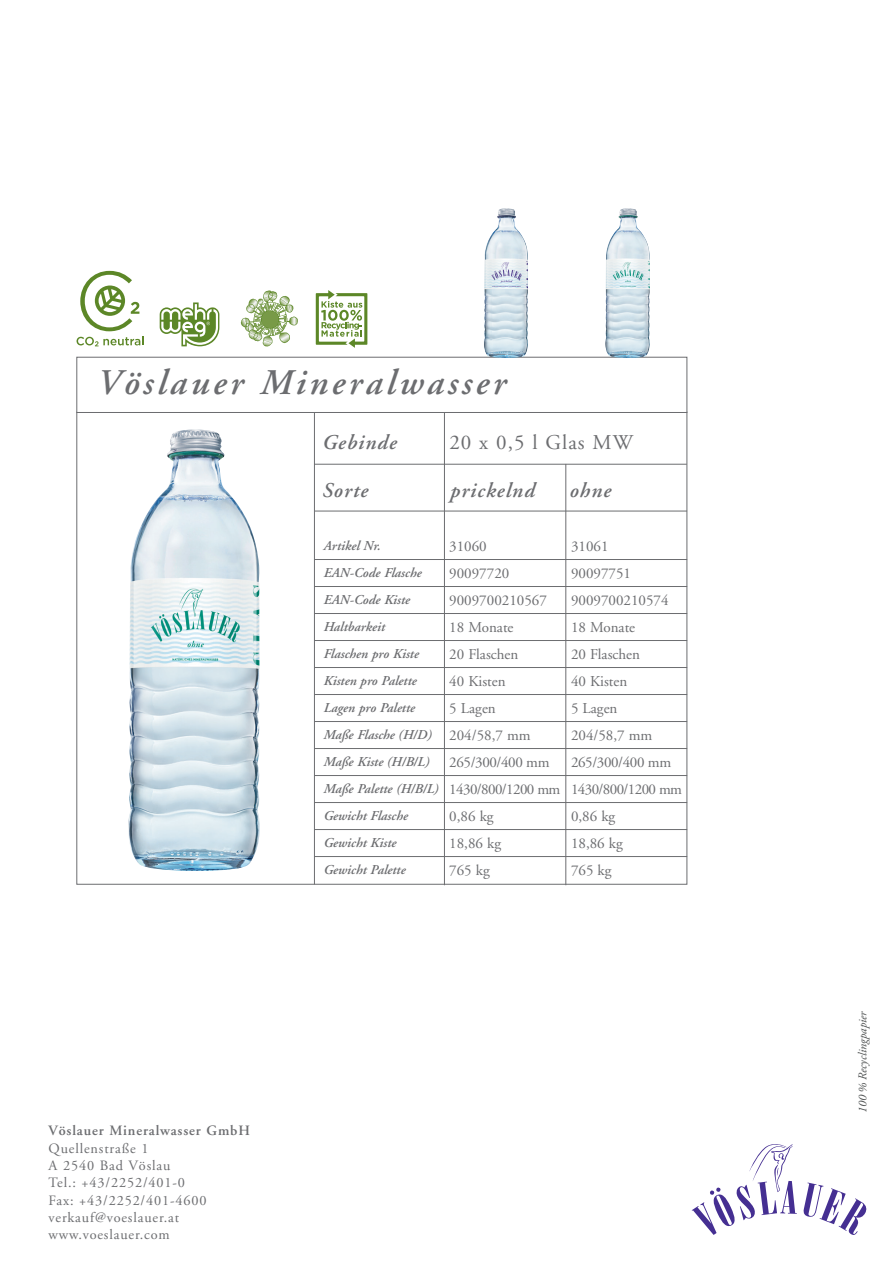
<style>
.page{position:relative;width:893px;height:1263px;background:#fff}
.page>*{position:absolute;margin:0;border:0;box-sizing:border-box;transform-origin:0 0}
.t1{font:italic 600 36px "Adobe Garamond";letter-spacing:.1em;color:#6c6d70}
.t2{font:italic 600 21px "Adobe Garamond";letter-spacing:.05em;color:#6c6d70}
.t3{font:21px "Adobe Garamond";letter-spacing:.05em;color:#6c6d70}
.t4{font:15px/27px "Adobe Garamond";color:#6c6d70}
.t5{font:14.25px/17.2px "Adobe Garamond";letter-spacing:.06em;color:#6c6d70}
.t6{font:600 14.25px "Adobe Garamond";letter-spacing:.06em;color:#6c6d70}
.t7{font:italic 600 13.5px/27px "Adobe Garamond";color:#6c6d70}
.t8{font:italic 12px "Adobe Garamond Pro";color:#4e5151}
</style>
<div class="page">
<hr style="left:314px;top:464px;width:373px;height:1px;background:#6c6d70">
<hr style="left:314px;top:511px;width:373px;height:1px;background:#6c6d70">
<hr style="left:314px;top:559px;width:373px;height:1px;background:#6c6d70">
<hr style="left:314px;top:586px;width:373px;height:1px;background:#6c6d70">
<hr style="left:314px;top:613px;width:373px;height:1px;background:#6c6d70">
<hr style="left:314px;top:640px;width:373px;height:1px;background:#6c6d70">
<hr style="left:314px;top:667px;width:373px;height:1px;background:#6c6d70">
<hr style="left:314px;top:694px;width:373px;height:1px;background:#6c6d70">
<hr style="left:314px;top:721px;width:373px;height:1px;background:#6c6d70">
<hr style="left:314px;top:748px;width:373px;height:1px;background:#6c6d70">
<hr style="left:314px;top:775px;width:373px;height:1px;background:#6c6d70">
<hr style="left:314px;top:802px;width:373px;height:1px;background:#6c6d70">
<hr style="left:314px;top:829px;width:373px;height:1px;background:#6c6d70">
<hr style="left:314px;top:856px;width:373px;height:1px;background:#6c6d70">
<hr style="left:314px;top:405px;width:1px;height:479px;background:#6c6d70">
<hr style="left:444px;top:405px;width:1px;height:480px;background:#6c6d70">
<hr style="left:566px;top:464px;width:1px;height:421px;background:#6c6d70">
<div style="left:77px;top:357px;width:610px;height:56px;background:#fff;border:1px solid #6c6d70"></div>
<svg style="left:692px;top:1144px;width:174px;height:91px"></svg>
<img style="left:605px;top:208px;width:45px;height:150px">
<img style="left:128px;top:429px;width:132px;height:442px">
<img style="left:483px;top:208px;width:46px;height:150px">
<svg style="left:77px;top:271px;width:67px;height:75px"></svg>
<svg style="left:160px;top:302px;width:59px;height:44px"></svg>
<svg style="left:241px;top:290px;width:57px;height:56px"></svg>
<svg style="left:316px;top:290px;width:51px;height:58px"></svg>
<h1 class="t1" style="left:96px;top:363px;width:410px">Vöslauer Mineralwasser</h1>
<h2 class="t2" style="left:322px;top:431px;width:76px">Gebinde</h2>
<h2 class="t2" style="left:322px;top:479px;width:47px">Sorte</h2>
<h2 class="t3" style="left:449px;top:431px;width:185px">20 x 0,5 l Glas MW</h2>
<h2 class="t2" style="left:449px;top:479px;width:86px">prickelnd</h2>
<h2 class="t2" style="left:569px;top:479px;width:43px">ohne</h2>
<p class="t7" style="left:323px;top:532px;width:116px">Artikel Nr.<br>EAN-Code Flasche<br>EAN-Code Kiste<br>Haltbarkeit<br>Flaschen pro Kiste<br>Kisten pro Palette<br>Lagen pro Palette<br>Maße Flasche (H/D)<br>Maße Kiste (H/B/L)<br>Maße Palette (H/B/L)<br>Gewicht Flasche<br>Gewicht Kiste<br>Gewicht Palette</p>
<p class="t4" style="left:449px;top:533px;width:113px">31060<br>90097720<br>9009700210567<br>18 Monate<br>20 Flaschen<br>40 Kisten<br>5 Lagen<br>204/58,7 mm<br>265/300/400 mm<br>1430/800/1200 mm<br>0,86 kg<br>18,86 kg<br>765 kg</p>
<p class="t4" style="left:571px;top:533px;width:113px">31061<br>90097751<br>9009700210574<br>18 Monate<br>20 Flaschen<br>40 Kisten<br>5 Lagen<br>204/58,7 mm<br>265/300/400 mm<br>1430/800/1200 mm<br>0,86 kg<br>18,86 kg<br>765 kg</p>
<p class="t6" style="left:49px;top:1123px;width:203px">Vöslauer Mineralwasser GmbH</p>
<p class="t5" style="left:49px;top:1140px;width:159px">Quellenstraße 1<br>A 2540 Bad Vöslau<br>Tel.: +43/2252/401-0<br>Fax: +43/2252/401-4600 verkauf@voeslauer.at www.voeslauer.com</p>
<p class="t8" style="left:855px;top:1112px;width:103px;rotate:-90deg">100% Recyclingpapier</p>
</div>
